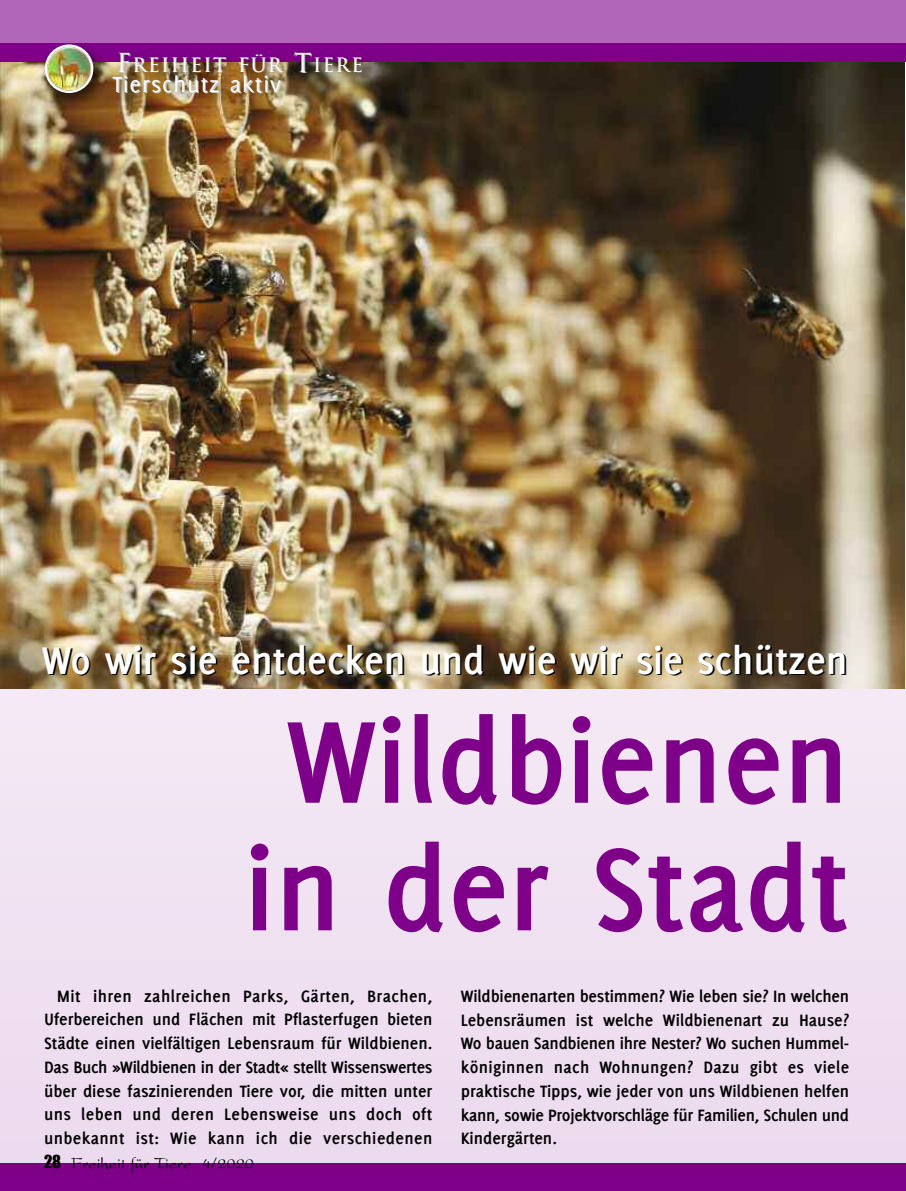
<style>
.page{position:relative;width:906px;height:1191px;background:#fff}
.page>*{position:absolute;margin:0;border:0;box-sizing:border-box;transform-origin:0 0}
.t1{font:700 127.5px/127.5px "Delicious";color:#7e0089;text-align:center}
.t2{font:700 42px "Delicious";color:#fff}
.t3{font:24px "Delicious";letter-spacing:.05em;color:#fff}
.t4{font:19.2px "Trajan";letter-spacing:.065em;color:#fff}
.t5{font:700 18px/23.7px "Delicious";letter-spacing:.01em;color:#000;text-align:justify}
.t6{font:16.5px "President";color:#000}
.s1{font-size:25.5px}
.s2{color:#ccc}
.s3{font-family:"Impact"}
</style>
<div class="page">
<div style="left:0;top:55px;width:906px;height:1136px;background:#f0e2f1"></div>
<img style="left:0;top:61px;width:905px;height:627px">
<div style="left:0;top:1163px;width:906px;height:28px;background:#7e0089"></div>
<div style="left:0;top:0;width:906px;height:44px;background:#b266b9"></div>
<div style="left:0;top:43px;width:906px;height:18px;background:#7e0089"></div>
<img style="left:38px;top:108px;width:64px;height:5px">
<img style="left:19px;top:44px;width:347px;height:64px">
<img style="left:102px;top:61px;width:597px;height:67px">
<p class="t4" style="left:117px;top:54px;width:247px"><span class="s1">F</span>REIHEIT F<span class="s2">ÜR</span> <span class="s1">T</span>IE<span class="s2">R</span>E</p>
<h3 class="t3" style="left:112px;top:75px;width:170px">Tierschutz aktiv</h3>
<h2 class="t2" style="left:42px;top:645px;width:807px">Wo wir sie entdecken und wie wir sie schützen</h2>
<h1 class="t1" style="left:244px;top:706px;width:606px">Wildbienen in der Stadt</h1>
<p class="t5" style="left:44px;top:985px;width:390px;text-indent:13px">Mit ihren zahlreichen Parks, Gärten, Brachen, Uferbereichen und Flächen mit Pflasterfugen bieten Städte einen vielfältigen Lebensraum für Wildbienen.<br>Das Buch »Wildbienen in der Stadt« stellt Wissenswertes über diese faszinierenden Tiere vor, die mitten unter uns leben und deren Lebensweise uns doch oft unbekannt ist: Wie kann ich die verschiedenen</p>
<p class="t5" style="left:461px;top:985px;width:390px">Wildbienenarten bestimmen? Wie leben sie? In welchen Lebensräumen ist welche Wildbienenart zu Hause?<br>Wo bauen Sandbienen ihre Nester? Wo suchen Hummel&shy;königinnen nach Wohnungen? Dazu gibt es viele praktische Tipps, wie jeder von uns Wildbienen helfen kann, sowie Projektvorschläge für Familien, Schulen und Kindergärten.</p>
<p class="t6" style="left:44px;top:1158px;width:211px"><span class="s3">28</span> Freiheit für Tiere 4/2020</p>
</div>
